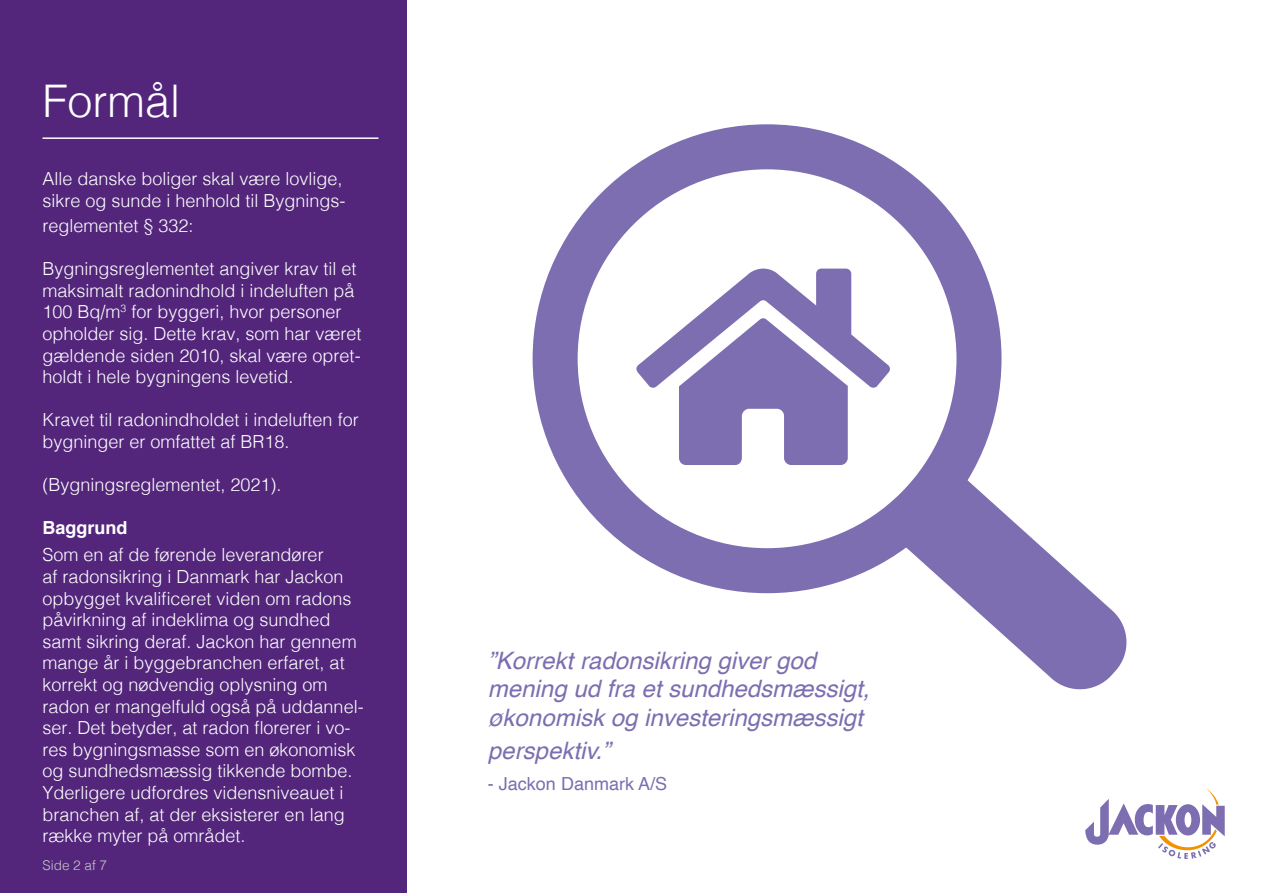
<style>
.page{position:relative;width:1263px;height:893px;background:#fff}
.page>*{position:absolute;margin:0;border:0;box-sizing:border-box;transform-origin:0 0}
.t1{font:300 45px "Helvetica";color:#fff}
.t2{font:italic 24px/28.8px "Helvetica";color:#7c6eb0}
.t3{font:300 18px/21.6px "Helvetica";color:#fff}
.t4{font:18px "Helvetica";color:#7c6eb0}
.t5{font:700 18px "Helvetica";color:#fff}
.t6{font:300 13.5px "Helvetica";color:#c7c7c7}
</style>
<div class="page">
<svg style="left:1085px;top:788px;width:140px;height:71px"></svg>
<div style="left:0;top:0;width:407px;height:893px;background:#53267b"></div>
<hr style="left:43px;top:137px;width:335px;height:2px;background:#fff">
<div style="left:533px;top:124px;width:468px;height:469px;border:45px solid #7c6eb0;border-radius:50%"></div>
<svg style="left:888px;top:463px;width:239px;height:227px"></svg>
<h1 class="t1" style="left:43px;top:63px;width:139px">Formål</h1>
<p class="t3" style="left:43px;top:167px;width:305px">Alle danske boliger skal være lovlige, sikre og sunde i henhold til Bygnings-</p>
<p class="t3" style="left:43px;top:213px;width:153px">reglementet § 332:</p>
<p class="t3" style="left:43px;top:257px;width:321px">Bygningsreglementet angiver krav til et maksimalt radonindhold i indeluften på 100 Bq/m<sup>3</sup> for byggeri, hvor personer opholder sig. Dette krav, som har været gældende siden 2010, skal være opret&shy;holdt i hele bygningens levetid.</p>
<p class="t3" style="left:43px;top:408px;width:318px">Kravet til radonindholdet i indeluften for bygninger er omfattet af BR18.</p>
<p class="t3" style="left:43px;top:473px;width:241px">(Bygningsreglementet, 2021).</p>
<p class="t5" style="left:43px;top:513px;width:86px">Baggrund</p>
<p class="t3" style="left:43px;top:543px;width:323px">Som en af de førende leverandører<br>af radonsikring i Danmark har Jackon opbygget kvalificeret viden om radons påvirkning af indeklima og sundhed samt sikring deraf. Jackon har gennem mange år i byggebranchen erfaret, at korrekt og nødvendig oplysning om radon er mangelfuld også på uddannel&shy;ser. Det betyder, at radon florerer i vo&shy;res bygningsmasse som en økonomisk og sundhedsmæssig tikkende bombe.<br>Yderligere udfordres vidensniveauet i branchen af, at der eksisterer en lang række myter på området.</p>
<p class="t6" style="left:43px;top:853px;width:66px">Side 2 af 7</p>
<h2 class="t2" style="left:488px;top:646px;width:383px">”Korrekt radonsikring giver god mening ud fra et sundhedsmæssigt, økonomisk og investeringsmæssigt</h2>
<h2 class="t2" style="left:488px;top:736px;width:124px">perspektiv.”</h2>
<p class="t4" style="left:488px;top:770px;width:181px">- Jackon Danmark A/S</p>
</div>
